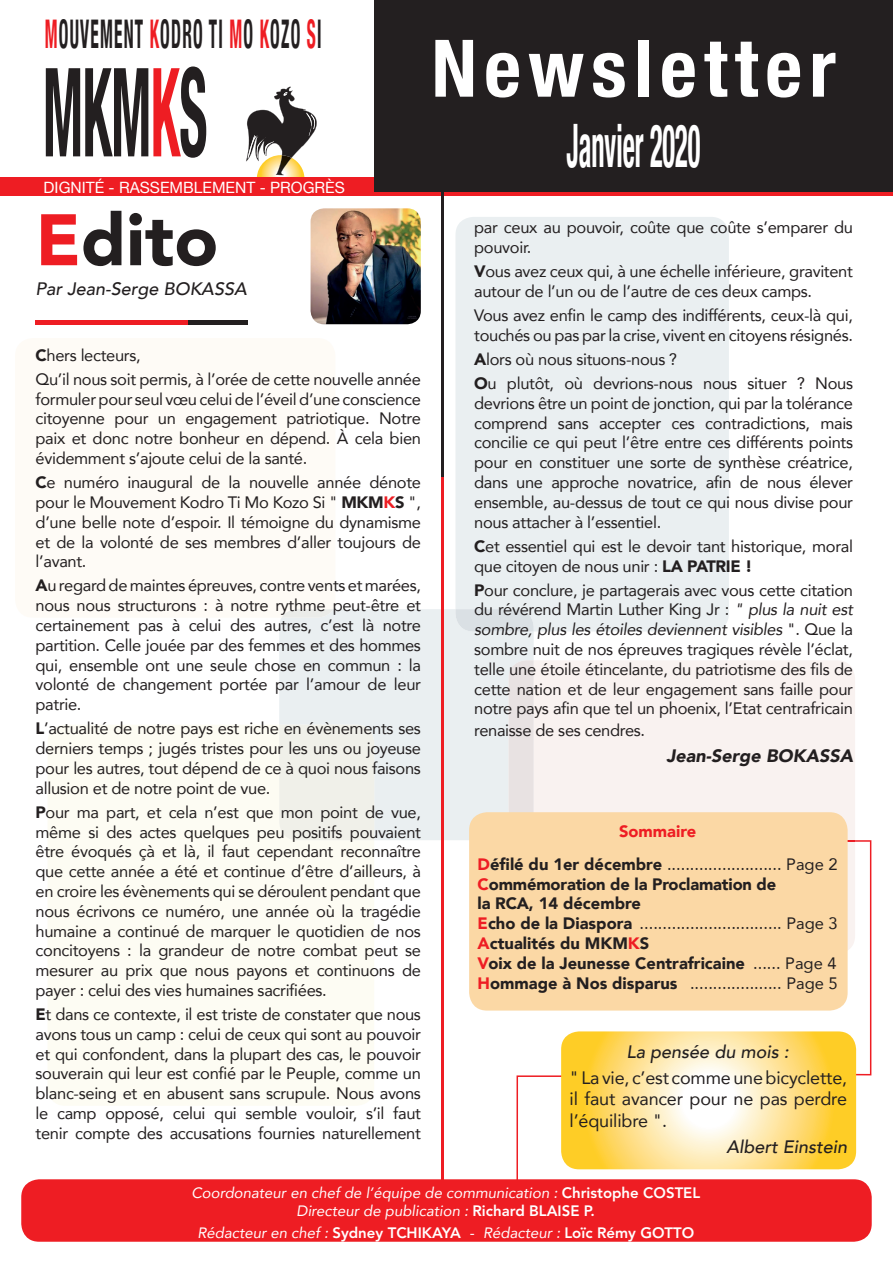
<style>
.page{position:relative;width:893px;height:1263px;background:#fff}
.page>*{position:absolute;margin:0;border:0;box-sizing:border-box;transform-origin:0 0}
.t1{font:700 condensed 123.45px "Helvetica Neue";letter-spacing:-.01em;color:#231f20;scale:.44 1}
.t2{font:700 condensed 79.5px "Helvetica Neue";letter-spacing:.09em;color:#fff}
.t3{font:900 72px "Avenir";color:#231f20}
.t4{font:700 condensed 60px "Helvetica Neue";color:#fff;scale:.44 1}
.t5{font:700 condensed 39.45px "Helvetica Neue";letter-spacing:.07em;color:#231f20;scale:.44 1}
.t6{font:18px/21.6px "Avenir";letter-spacing:-.01em;color:#231f20;text-align:justify}
.t7{font:italic 500 18px "Avenir";color:#231f20}
.t8{font:italic 900 18px "Avenir";color:#231f20}
.t9{font:16.5px/19.8px "Avenir";letter-spacing:-.02em;color:#231f20;text-align:justify}
.t10{font:900 16.5px/19.8px "Avenir";color:#231f20}
.t11{font:15.6px "Helvetica Neue";color:#fff}
.t12{font:italic 15px/18px "Avenir";color:#fff;text-align:center}
.t13{font:800 15px "Avenir LT Std";color:#fff}
.s1{color:#ee1d23}
.s2{font-weight:900}
.s3{font-style:italic}
.s4{font-weight:900;color:#ee1d23}
.s5{font-weight:400}
.s6{font-family:"Avenir LT Std";font-weight:800;font-style:normal}
.s7{font-family:"Avenir";font-weight:400;font-style:italic}
</style>
<div class="page">
<div style="left:279px;top:609px;width:255px;height:231px;background:#eaeff1"></div>
<div style="left:469px;top:812px;width:379px;height:198px;background:#fbd8a5;border-radius:18px"></div>
<div style="left:455px;top:217px;width:274px;height:414px;background:#eaeff1"></div>
<svg style="left:455px;top:609px;width:79px;height:22px;background:#dbe1e5"></svg>
<svg style="left:281px;top:609px;width:52px;height:9px"></svg>
<div style="left:48px;top:725px;width:326px;height:380px;background:#fdfcf3"></div>
<div style="left:279px;top:725px;width:95px;height:115px;background:#f0f0e9"></div>
<svg style="left:246px;top:87px;width:71px;height:91px"></svg>
<div style="left:0;top:178px;width:374px;height:18px;background:#ee1d23"></div>
<div style="left:374px;top:187px;width:519px;height:9px;background:#ee1d23"></div>
<svg style="left:508px;top:660px;width:363px;height:524px"></svg>
<hr style="left:442px;top:419px;width:2px;height:793px;background:#ee1d23">
<hr style="left:442px;top:192px;width:2px;height:285px;background:#231f20">
<div style="left:21px;top:1179px;width:851px;height:63px;background:#ee1d23;border-radius:18px"></div>
<div style="left:374px;top:0;width:519px;height:192px;background:#231f20"></div>
<img style="left:311px;top:208px;width:110px;height:116px">
<hr style="left:36px;top:320px;width:165px;height:4px;background:#ee1d23">
<hr style="left:188px;top:320px;width:60px;height:4px;background:#231f20">
<h3 class="t5" style="left:45px;top:1px;width:631px"><span class="s1">M</span>OUVEMENT <span class="s1">K</span>ODRO TI <span class="s1">M</span>O <span class="s1">K</span>OZO <span class="s1">S</span>I</h3>
<h1 class="t1" style="left:43px;top:10px;width:375px">MKM<span class="s1">K</span>S</h1>
<p class="t11" style="left:44px;top:176px;width:303px">DIGNITÉ - RASSEMBLEMENT - PROGRÈS</p>
<h2 class="t2" style="left:431px;top:2px;width:406px">Newsletter</h2>
<h3 class="t4" style="left:567px;top:96px;width:306px">Janvier 2020</h3>
<h3 class="t3" style="left:36px;top:178px;width:184px"><span class="s1">E</span>dito</h3>
<p class="t7" style="left:36px;top:278px;width:213px">Par Jean-Serge BOKASSA</p>
<p class="t9" style="left:474px;top:217px;width:380px">par ceux au pouvoir, coûte que coûte s’emparer du pouvoir.</p>
<p class="t9" style="left:474px;top:261px;width:380px"><span class="s2">V</span>ous avez ceux qui, à une échelle inférieure, gravitent autour de l’un ou de l’autre de ces deux camps.</p>
<p class="t9" style="left:474px;top:305px;width:380px">Vous avez enfin le camp des indifférents, ceux-là qui, touchés ou pas par la crise, vivent en citoyens résignés.</p>
<p class="t9" style="left:474px;top:347px;width:380px;line-height:24px"><span class="s2">A</span>lors où nous situons-nous ?<br><span class="s2">O</span>u plutôt, où devrions-nous nous situer ? Nous</p>
<p class="t9" style="left:474px;top:393px;width:380px">devrions être un point de jonction, qui par la tolérance comprend sans accepter ces contradictions, mais concilie ce qui peut l’être entre ces différents points pour en constituer une sorte de synthèse créatrice, dans une approche novatrice, afin de nous élever ensemble, au-dessus de tout ce qui nous divise pour nous attacher à l’essentiel.</p>
<p class="t9" style="left:474px;top:536px;width:380px"><span class="s2">C</span>et essentiel qui est le devoir tant historique, moral que citoyen de nous unir : <span class="s2">LA PATRIE !</span></p>
<p class="t9" style="left:474px;top:579px;width:380px"><span class="s2">P</span>our conclure, je partagerais avec vous cette citation du révérend Martin Luther King Jr : <span class="s3">" plus la nuit est sombre, plus les étoiles deviennent visibles</span> ". Que la sombre nuit de nos épreuves tragiques révèle l’éclat, telle une étoile étincelante, du patriotisme des fils de cette nation et de leur engagement sans faille pour notre pays afin que tel un phoenix, l’Etat centrafricain</p>
<p class="t9" style="left:474px;top:720px;width:172px">renaisse de ses cendres.</p>
<p class="t8" style="left:666px;top:741px;width:188px">Jean-Serge BOKASSA</p>
<p class="t9" style="left:36px;top:343px;width:387px;line-height:24px"><span class="s2">C</span>hers lecteurs,<br>Qu’il nous soit permis, à l’orée de cette nouvelle année</p>
<p class="t9" style="left:36px;top:388px;width:387px">formuler pour seul vœu celui de l’éveil d’une conscience citoyenne pour un engagement patriotique. Notre paix et donc notre bonheur en dépend. À cela bien évidemment s’ajoute celui de la santé.</p>
<p class="t9" style="left:36px;top:472px;width:387px"><span class="s2">C</span>e numéro inaugural de la nouvelle année dénote pour le Mouvement Kodro Ti Mo Kozo Si " <span class="s2">MKM</span><span class="s4">K</span><span class="s2">S</span> ", d’une belle note d’espoir. Il témoigne du dynamisme et de la volonté de ses membres d’aller toujours de l’avant.</p>
<p class="t9" style="left:36px;top:575px;width:387px"><span class="s2">A</span>u regard de maintes épreuves, contre vents et marées, nous nous structurons : à notre rythme peut-être et certainement pas à celui des autres, c’est là notre partition. Celle jouée par des femmes et des hommes qui, ensemble ont une seule chose en commun : la volonté de changement portée par l’amour de leur patrie.</p>
<p class="t9" style="left:36px;top:718px;width:387px"><span class="s2">L</span>’actualité de notre pays est riche en évènements ses derniers temps ; jugés tristes pour les uns ou joyeuse pour les autres, tout dépend de ce à quoi nous faisons allusion et de notre point de vue.</p>
<p class="t9" style="left:36px;top:802px;width:387px"><span class="s2">P</span>our ma part, et cela n’est que mon point de vue, même si des actes quelques peu positifs pouvaient être évoqués çà et là, il faut cependant reconnaître que cette année a été et continue d’être d’ailleurs, à en croire les évènements qui se déroulent pendant que nous écrivons ce numéro, une année où la tragédie humaine a continué de marquer le quotidien de nos concitoyens : la grandeur de notre combat peut se mesurer au prix que nous payons et continuons de payer : celui des vies humaines sacrifiées.</p>
<p class="t9" style="left:36px;top:1004px;width:387px"><span class="s2">E</span>t dans ce contexte, il est triste de constater que nous avons tous un camp : celui de ceux qui sont au pouvoir et qui confondent, dans la plupart des cas, le pouvoir souverain qui leur est confié par le Peuple, comme un blanc-seing et en abusent sans scrupule. Nous avons le camp opposé, celui qui semble vouloir, s’il faut tenir compte des accusations fournies naturellement</p>
<p class="t9" style="left:478px;top:815px;width:361px;line-height:32.5px;text-align:center"><span class="s4">Sommaire<br>D</span><span class="s2">éfilé du 1er décembre</span> ......................... Page 2</p>
<p class="t10" style="left:478px;top:873px;width:362px"><span class="s1">C</span>ommémoration de la Proclamation de<br>la RCA, 14 décembre<br><span class="s1">E</span>cho de la Diaspora <span class="s5">............................... Page 3<br></span><span class="s1">A</span>ctualités du MKM<span class="s1">K</span>S<br><span class="s1">V</span>oix de la Jeunesse Centrafricaine <span class="s5">...... Page 4<br></span><span class="s1">H</span>ommage à Nos disparus <span class="s5">.................... Page 5</span></p>
<p class="t7" style="left:627px;top:1041px;width:164px">La pensée du mois :</p>
<p class="t6" style="left:570px;top:1066px;width:279px">" La vie, c’est comme une bicyclette, il faut avancer pour ne pas perdre l’équilibre ".</p>
<p class="t7" style="left:726px;top:1136px;width:122px">Albert Einstein</p>
<p class="t12" style="left:191px;top:1184px;width:510px">Coordonateur en chef de l’équipe de communication : <span class="s6">Christophe COSTEL<br></span>Directeur de publication : <span class="s6">Richard BLAISE P.</span></p>
<p class="t13" style="left:197px;top:1224px;width:498px"><span class="s7">Rédacteur en chef :</span> Sydney TCHIKAYA <span class="s5">-</span> <span class="s7">Rédacteur :</span> Loïc Rémy GOTTO</p>
</div>
